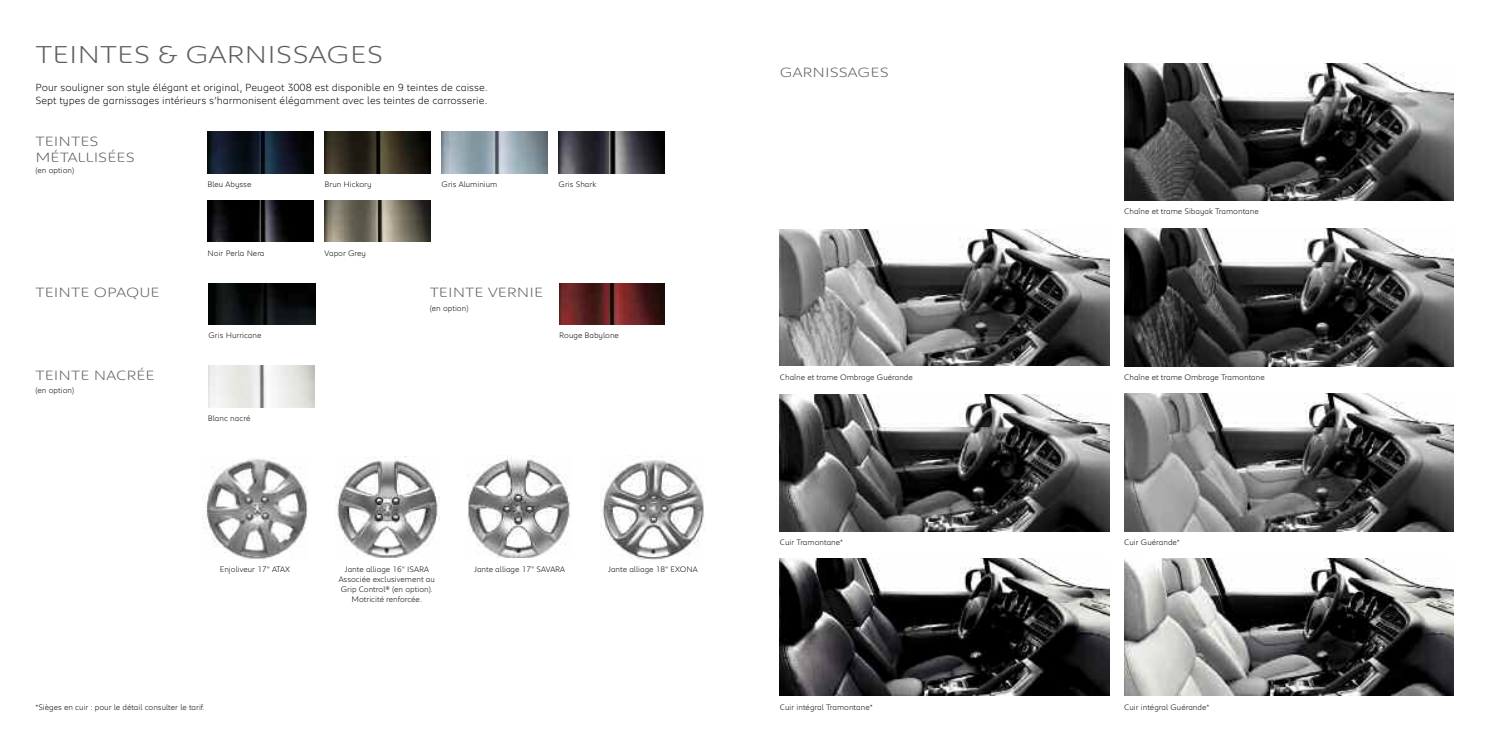
<style>
.page{position:relative;width:1489px;height:745px;background:#fff}
.page>*{position:absolute;margin:0;border:0;box-sizing:border-box;transform-origin:0 0}
.t1{font:300 25px "Peugeot Expanded";color:#5f5f5f}
.t2{font:300 13.75px/16.2px "Peugeot Expanded";color:#5f5f5f}
.t3{font:300 10.62px/13.8px "Peugeot";color:#000}
.t4{font:300 8.12px/10px "Peugeot";color:#000;text-align:center}
</style>
<div class="page">
<img style="left:1124px;top:63px;width:329px;height:138px">
<img style="left:558px;top:132px;width:107px;height:41px">
<img style="left:324px;top:132px;width:107px;height:41px">
<img style="left:1124px;top:393px;width:329px;height:138px">
<img style="left:1124px;top:229px;width:329px;height:137px">
<img style="left:780px;top:229px;width:329px;height:136px">
<img style="left:559px;top:283px;width:105px;height:41px">
<img style="left:324px;top:200px;width:107px;height:42px">
<img style="left:208px;top:200px;width:106px;height:42px">
<img style="left:206px;top:459px;width:101px;height:100px">
<img style="left:208px;top:132px;width:106px;height:41px">
<img style="left:441px;top:132px;width:107px;height:41px">
<img style="left:208px;top:365px;width:106px;height:42px">
<img style="left:209px;top:283px;width:106px;height:41px">
<img style="left:335px;top:456px;width:105px;height:101px">
<img style="left:467px;top:455px;width:104px;height:102px">
<img style="left:602px;top:460px;width:102px;height:100px">
<img style="left:780px;top:394px;width:329px;height:137px">
<img style="left:1124px;top:558px;width:329px;height:137px">
<img style="left:780px;top:558px;width:329px;height:137px">
<h1 class="t1" style="left:35px;top:46px;width:349px">TEINTES &amp; GARNISSAGES</h1>
<h3 class="t3" style="left:35px;top:81px;width:453px">Pour souligner son style élégant et original, Peugeot 3008 est disponible en 9 teintes de caisse.<br>Sept types de garnissages intérieurs s’harmonisent élégamment avec les teintes de carrosserie.</h3>
<h2 class="t2" style="left:35px;top:134px;width:101px">TEINTES<br>MÉTALLISÉES</h2>
<p class="t4" style="left:35px;top:166px;width:40px">(en option)</p>
<h2 class="t2" style="left:35px;top:285px;width:126px">TEINTE OPAQUE</h2>
<h2 class="t2" style="left:35px;top:368px;width:121px">TEINTE NACRÉE</h2>
<p class="t4" style="left:35px;top:386px;width:40px">(en option)</p>
<p class="t4" style="left:208px;top:180px;width:45px">Bleu Abysse</p>
<p class="t4" style="left:208px;top:248px;width:58px">Noir Perla Nera</p>
<p class="t4" style="left:208px;top:331px;width:55px">Gris Hurricane</p>
<p class="t4" style="left:208px;top:413px;width:44px">Blanc nacré</p>
<p class="t4" style="left:324px;top:180px;width:48px">Brun Hickory</p>
<p class="t4" style="left:324px;top:248px;width:43px">Vapor Grey</p>
<p class="t4" style="left:441px;top:180px;width:57px">Gris Aluminium</p>
<p class="t4" style="left:558px;top:180px;width:39px">Gris Shark</p>
<h2 class="t2" style="left:429px;top:285px;width:115px">TEINTE VERNIE</h2>
<p class="t4" style="left:429px;top:303px;width:40px">(en option)</p>
<p class="t4" style="left:559px;top:331px;width:61px">Rouge Babylone</p>
<p class="t4" style="left:220px;top:565px;width:72px">Enjoliveur 17" ATAX</p>
<p class="t4" style="left:339px;top:565px;width:98px">Jante alliage 16" ISARA<br>Associée exclusivement au<br>Grip Control® (en option).<br>Motricité renforcée.</p>
<p class="t4" style="left:474px;top:565px;width:92px">Jante alliage 17" SAVARA</p>
<p class="t4" style="left:608px;top:565px;width:91px">Jante alliage 18" EXONA</p>
<h2 class="t2" style="left:780px;top:65px;width:110px">GARNISSAGES</h2>
<p class="t4" style="left:1124px;top:207px;width:136px">Chaîne et trame Sibayak Tramontane</p>
<p class="t4" style="left:780px;top:372px;width:134px">Chaîne et trame Ombrage Guérande</p>
<p class="t4" style="left:1124px;top:372px;width:142px">Chaîne et trame Ombrage Tramontane</p>
<p class="t4" style="left:780px;top:537px;width:65px">Cuir Tramontane*</p>
<p class="t4" style="left:1124px;top:537px;width:57px">Cuir Guérande*</p>
<p class="t4" style="left:35px;top:702px;width:171px">*Sièges en cuir : pour le détail consulter le tarif.</p>
<p class="t4" style="left:780px;top:702px;width:94px">Cuir intégral Tramontane*</p>
<p class="t4" style="left:1124px;top:702px;width:87px">Cuir intégral Guérande*</p>
</div>
